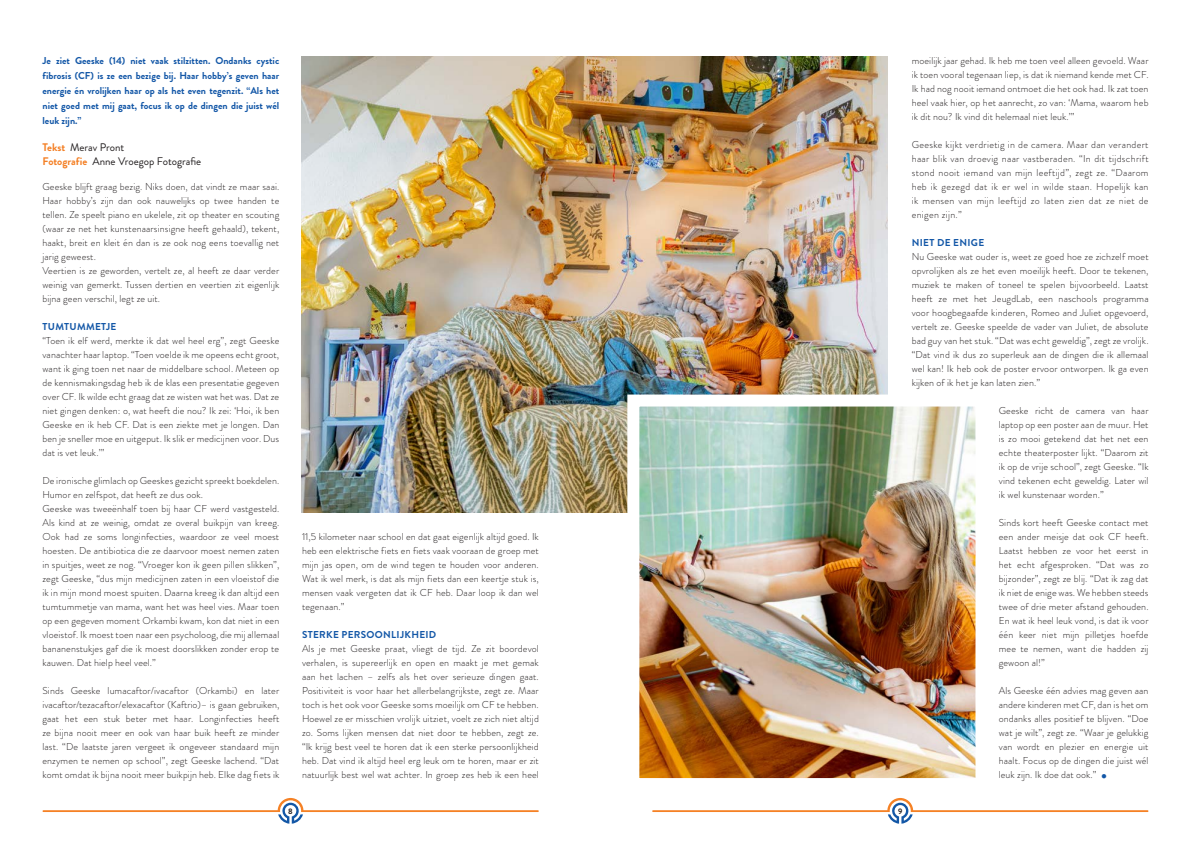
<style>
.page{position:relative;width:1191px;height:842px;background:#fff}
.page>*{position:absolute;margin:0;border:0;box-sizing:border-box;transform-origin:0 0}
.t1{font:300 30px "Brandon Grotesque";color:#1357a7}
.t2{font:11px/14px "Brandon Grotesque";color:#231f20}
.t3{font:300 10px/14px "Brandon Grotesque";letter-spacing:.01em;color:#231f20;text-align:justify}
.t4{font:700 10px/15px "Brandon Grotesque";color:#1357a7;text-align:justify}
.t5{font:700 10px "Brandon Grotesque";letter-spacing:.03em;color:#1357a7}
.t6{font:700 8px "Brandon Grotesque";color:#231f20}
.s1{font-weight:700;color:#f48026}
</style>
<div class="page">
<img style="left:301px;top:57px;width:586px;height:455px">
<img style="left:621px;top:388px;width:355px;height:391px">
<svg style="left:43px;top:798px;width:496px;height:26px"></svg>
<svg style="left:652px;top:798px;width:496px;height:26px"></svg>
<p class="t4" style="left:43px;top:54px;width:238px">Je ziet Geeske (14) niet vaak stilzitten. Ondanks cystic fibrosis (CF) is ze een bezige bij. Haar hobby’s geven haar energie én vrolijken haar op als het even tegenzit. “Als het niet goed met mij gaat, focus ik op de dingen die juist wél leuk zijn.”</p>
<p class="t2" style="left:43px;top:142px;width:160px"><span class="s1">Tekst</span> Merav Pront<br><span class="s1">Fotografie</span> Anne Vroegop Fotografie</p>
<p class="t3" style="left:42px;top:181px;width:238px;text-align:left">Geeske blijft graag bezig. Niks doen, dat vindt ze maar saai.<br>Haar hobby’s zijn dan ook nauwelijks op twee handen te tellen. Ze speelt piano en ukelele, zit op theater en scouting (waar ze net het kunstenaarsinsigne heeft gehaald), tekent, haakt, breit en kleit én dan is ze ook nog eens toevallig net jarig geweest.<br>Veertien is ze geworden, vertelt ze, al heeft ze daar verder weinig van gemerkt. Tussen dertien en veertien zit eigenlijk bijna geen verschil, legt ze uit.</p>
<p class="t5" style="left:43px;top:323px;width:75px">TUMTUMMETJE</p>
<p class="t3" style="left:42px;top:335px;width:238px">“Toen ik elf werd, merkte ik dat wel heel erg”, zegt Geeske vanachter haar laptop. “Toen voelde ik me opeens echt groot, want ik ging toen net naar de middelbare school. Meteen op de kennismakingsdag heb ik de klas een presentatie gegeven over CF. Ik wilde echt graag dat ze wisten wat het was. Dat ze niet gingen denken: o, wat heeft die nou? Ik zei: ‘Hoi, ik ben Geeske en ik heb CF. Dat is een ziekte met je longen. Dan ben je sneller moe en uitgeput. Ik slik er medicijnen voor. Dus dat is vet leuk.’”</p>
<p class="t3" style="left:42px;top:475px;width:238px;text-align:left">De ironische glimlach op Geeskes gezicht spreekt boekdelen.<br>Humor en zelfspot, dat heeft ze dus ook.<br>Geeske was tweeënhalf toen bij haar CF werd vastgesteld.<br>Als kind at ze weinig, omdat ze overal buikpijn van kreeg.<br>Ook had ze soms longinfecties, waardoor ze veel moest hoesten. De antibiotica die ze daarvoor moest nemen zaten in spuitjes, weet ze nog. “Vroeger kon ik geen pillen slikken”, zegt Geeske, “dus mijn medicijnen zaten in een vloeistof die ik in mijn mond moest spuiten. Daarna kreeg ik dan altijd een tumtummetje van mama, want het was heel vies. Maar toen op een gegeven moment Orkambi kwam, kon dat niet in een vloeistof. Ik moest toen naar een psycholoog, die mij allemaal bananenstukjes gaf die ik moest doorslikken zonder erop te kauwen. Dat hielp heel veel.”</p>
<p class="t3" style="left:42px;top:685px;width:238px">Sinds Geeske lumacaftor/ivacaftor (Orkambi) en later ivacaftor/tezacaftor/elexacaftor (Kaftrio)– is gaan gebruiken, gaat het een stuk beter met haar. Longinfecties heeft ze bijna nooit meer en ook van haar buik heeft ze minder last. “De laatste jaren vergeet ik ongeveer standaard mijn enzymen te nemen op school”, zegt Geeske lachend. “Dat komt omdat ik bijna nooit meer buikpijn heb. Elke dag fiets ik</p>
<p class="t3" style="left:302px;top:531px;width:238px">11,5 kilometer naar school en dat gaat eigenlijk altijd goed. Ik heb een elektrische fiets en fiets vaak vooraan de groep met mijn jas open, om de wind tegen te houden voor anderen.<br>Wat ik wel merk, is dat als mijn fiets dan een keertje stuk is, mensen vaak vergeten dat ik CF heb. Daar loop ik dan wel tegenaan.”</p>
<p class="t5" style="left:302px;top:631px;width:136px">STERKE PERSOONLIJKHEID</p>
<p class="t3" style="left:302px;top:643px;width:238px">Als je met Geeske praat, vliegt de tijd. Ze zit boordevol verhalen, is supereerlijk en open en maakt je met gemak aan het lachen – zelfs als het over serieuze dingen gaat.<br>Positiviteit is voor haar het allerbelangrijkste, zegt ze. Maar toch is het ook voor Geeske soms moeilijk om CF te hebben.<br>Hoewel ze er misschien vrolijk uitziet, voelt ze zich niet altijd zo. Soms lijken mensen dat niet door te hebben, zegt ze. “Ik krijg best veel te horen dat ik een sterke persoonlijkheid heb. Dat vind ik altijd heel erg leuk om te horen, maar er zit natuurlijk best wel wat achter. In groep zes heb ik een heel</p>
<p class="t3" style="left:911px;top:55px;width:238px">moeilijk jaar gehad. Ik heb me toen veel alleen gevoeld. Waar ik toen vooral tegenaan liep, is dat ik niemand kende met CF.<br>Ik had nog nooit iemand ontmoet die het ook had. Ik zat toen heel vaak hier, op het aanrecht, zo van: ‘Mama, waarom heb ik dit nou? Ik vind dit helemaal niet leuk.’”</p>
<p class="t3" style="left:911px;top:139px;width:238px">Geeske kijkt verdrietig in de camera. Maar dan verandert haar blik van droevig naar vastberaden. “In dit tijdschrift stond nooit iemand van mijn leeftijd”, zegt ze. “Daarom heb ik gezegd dat ik er wel in wilde staan. Hopelijk kan ik mensen van mijn leeftijd zo laten zien dat ze niet de enigen zijn.”</p>
<p class="t5" style="left:911px;top:239px;width:74px">NIET DE ENIGE</p>
<p class="t3" style="left:911px;top:251px;width:238px">Nu Geeske wat ouder is, weet ze goed hoe ze zichzelf moet opvrolijken als ze het even moeilijk heeft. Door te tekenen, muziek te maken of toneel te spelen bijvoorbeeld. Laatst heeft ze met het JeugdLab, een naschools programma voor hoogbegaafde kinderen, Romeo and Juliet opgevoerd, vertelt ze. Geeske speelde de vader van Juliet, de absolute bad guy van het stuk. “Dat was echt geweldig”, zegt ze vrolijk. “Dat vind ik dus zo superleuk aan de dingen die ik allemaal wel kan! Ik heb ook de poster ervoor ontworpen. Ik ga even kijken of ik het je kan laten zien.”</p>
<p class="t3" style="left:998px;top:405px;width:151px">Geeske richt de camera van haar laptop op een poster aan de muur. Het is zo mooi getekend dat het net een echte theaterposter lijkt. “Daarom zit ik op de vrije school”, zegt Geeske. “Ik vind tekenen echt geweldig. Later wil ik wel kunstenaar worden.”</p>
<p class="t3" style="left:998px;top:517px;width:151px">Sinds kort heeft Geeske contact met een ander meisje dat ook CF heeft.<br>Laatst hebben ze voor het eerst in het echt afgesproken. “Dat was zo bijzonder”, zegt ze blij. “Dat ik zag dat ik niet de enige was. We hebben steeds twee of drie meter afstand gehouden.<br>En wat ik heel leuk vond, is dat ik voor één keer niet mijn pilletjes hoefde mee te nemen, want die hadden zij gewoon al!”</p>
<p class="t3" style="left:998px;top:685px;width:151px">Als Geeske één advies mag geven aan andere kinderen met CF, dan is het om ondanks alles positief te blijven. “Doe wat je wilt”, zegt ze. “Waar je gelukkig van wordt en plezier en energie uit haalt. Focus op de dingen die juist wél leuk zijn. Ik doe dat ook.”</p>
<h1 class="t1" style="left:1099px;top:762px;width:12px">•</h1>
<p class="t6" style="left:288px;top:808px;width:6px">8</p>
<p class="t6" style="left:898px;top:808px;width:6px">9</p>
</div>
